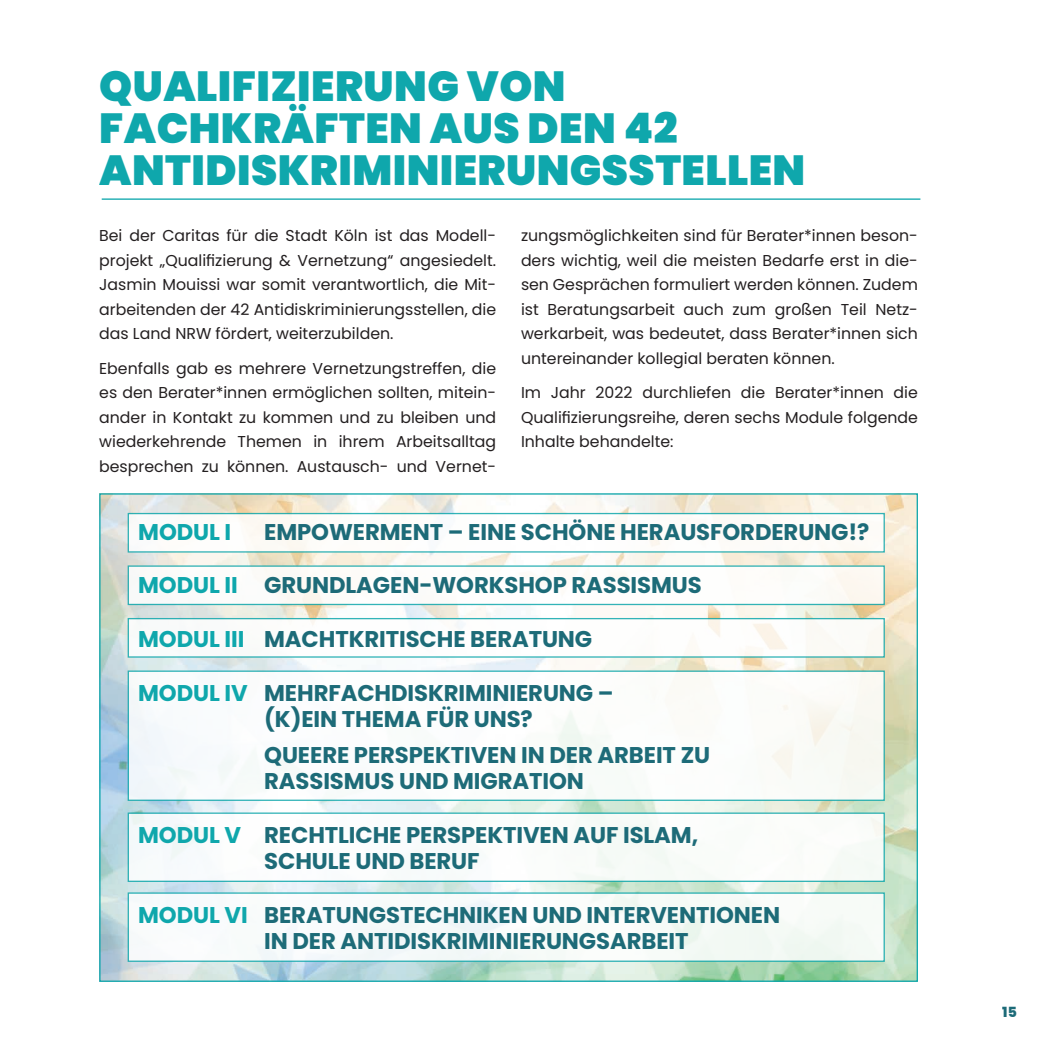
<style>
.page{position:relative;width:1042px;height:1042px;background:#fff}
.page>*{position:absolute;margin:0;border:0;box-sizing:border-box;transform-origin:0 0}
.t1{font:900 42px/42px "Poppins";letter-spacing:.01em;color:#0fa7ac}
.t2{font:700 22.75px/26.2px "Poppins";letter-spacing:-.005em;color:#1d6b78}
.t3{font:700 22.75px "Poppins";letter-spacing:-.005em;color:#0fa7ac}
.t4{font:15.75px/24.5px "Poppins";color:#231f20;text-align:justify}
.t5{font:800 14px "Poppins";color:#1d6b78}
.s1{color:#0fa7ac}
</style>
<div class="page">
<img style="left:101px;top:495px;width:815px;height:485px">
<hr style="left:102px;top:198px;width:818px;height:2px;background:#0fa7ac">
<div style="left:128px;top:513px;width:757px;height:39px;background:#fff;border:1px solid #0fa7ac"></div>
<div style="left:128px;top:618px;width:757px;height:40px;background:#fff;border:1px solid #0fa7ac"></div>
<div style="left:128px;top:892px;width:757px;height:70px;background:#f7fbfa;border:1px solid #0fa7ac"></div>
<div style="left:128px;top:565px;width:757px;height:40px;background:#fff;border:1px solid #0fa7ac"></div>
<div style="left:128px;top:812px;width:757px;height:70px;background:#fff;border:1px solid #0fa7ac"></div>
<div style="left:128px;top:670px;width:757px;height:131px;background:#fff;border:1px solid #0fa7ac"></div>
<h1 class="t1" style="left:99px;top:66px;width:707px">QUALIFIZIERUNG VON<br>FACHKRÄFTEN AUS DEN 42<br>ANTIDISKRIMINIERUNGSSTELLEN</h1>
<p class="t4" style="left:99px;top:223px;width:398px">Bei der Caritas für die Stadt Köln ist das Modell&shy;projekt „Qualifizierung &amp; Vernetzung“ angesiedelt.<br>Jasmin Mouissi war somit verantwortlich, die Mit&shy;arbeitenden der 42 Antidiskriminierungsstellen, die das Land NRW fördert, weiterzubilden.</p>
<p class="t4" style="left:99px;top:356px;width:398px">Ebenfalls gab es mehrere Vernetzungstreffen, die es den Berater*innen ermöglichen sollten, mitein&shy;ander in Kontakt zu kommen und zu bleiben und wiederkehrende Themen in ihrem Arbeitsalltag besprechen zu können. Austausch- und Vernet-</p>
<p class="t4" style="left:521px;top:223px;width:398px">zungsmöglichkeiten sind für Berater*innen beson&shy;ders wichtig, weil die meisten Bedarfe erst in die&shy;sen Gesprächen formuliert werden können. Zudem ist Beratungsarbeit auch zum großen Teil Netz&shy;werkarbeit, was bedeutet, dass Berater*innen sich untereinander kollegial beraten können.</p>
<p class="t4" style="left:521px;top:380px;width:398px">Im Jahr 2022 durchliefen die Berater*innen die Qualifizierungsreihe, deren sechs Module folgende Inhalte behandelte:</p>
<h2 class="t3" style="left:138px;top:519px;width:95px">MODUL I</h2>
<h2 class="t2" style="left:264px;top:519px;width:607px">EMPOWERMENT – EINE SCHÖNE HERAUSFORDERUNG!?</h2>
<h2 class="t2" style="left:138px;top:572px;width:565px"><span class="s1">MODUL II</span> GRUNDLAGEN-WORKSHOP RASSISMUS</h2>
<h2 class="t2" style="left:138px;top:626px;width:456px"><span class="s1">MODUL III</span> MACHTKRITISCHE BERATUNG</h2>
<h2 class="t2" style="left:264px;top:679px;width:351px;text-indent:-126px"><span class="s1">MODUL IV</span> MEHRFACHDISKRIMINIERUNG – (K)EIN THEMA FÜR UNS?</h2>
<h2 class="t2" style="left:264px;top:742px;width:447px">QUEERE PERSPEKTIVEN IN DER ARBEIT ZU<br>RASSISMUS UND MIGRATION</h2>
<h2 class="t2" style="left:264px;top:822px;width:435px;text-indent:-126px"><span class="s1">MODUL V</span> RECHTLICHE PERSPEKTIVEN AUF ISLAM,<br>SCHULE UND BERUF</h2>
<h2 class="t2" style="left:264px;top:901px;width:517px;text-indent:-126px"><span class="s1">MODUL VI</span> BERATUNGSTECHNIKEN UND INTERVENTIONEN<br>IN DER ANTIDISKRIMINIERUNGSARBEIT</h2>
<p class="t5" style="left:1002px;top:1004px;width:16px">15</p>
</div>
